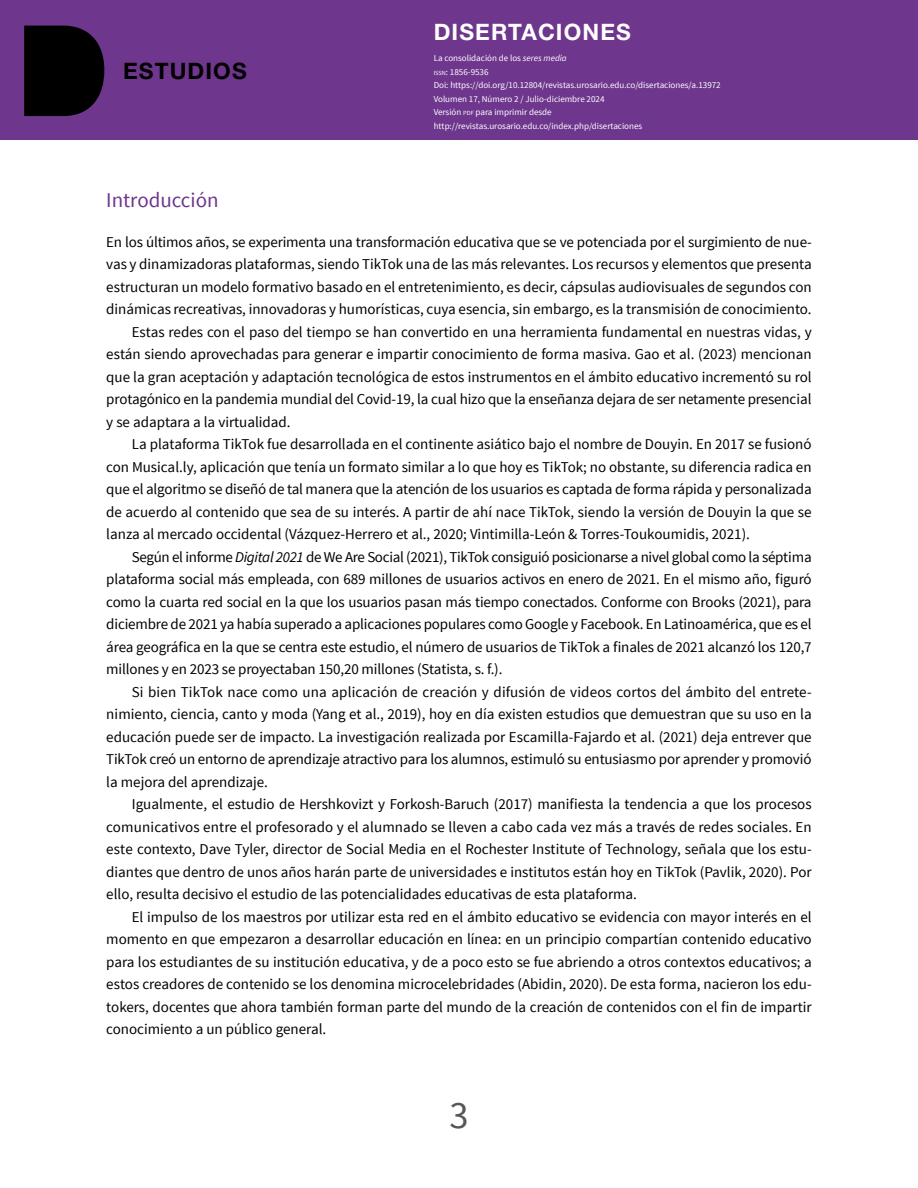
<style>
.page{position:relative;width:918px;height:1188px;background:#fff}
.page>*{position:absolute;margin:0;border:0;box-sizing:border-box;transform-origin:0 0}
.t1{font:38.4px "Source Sans Pro";color:#575756}
.t2{font:700 22.65px "Helvetica Neue LT Std";letter-spacing:.05em;color:#fff}
.t3{font:700 22.65px "Helvetica Neue LT Std";letter-spacing:.05em;color:#000}
.t4{font:21px "Source Sans Pro";color:#6e368c}
.t5{font:15px "Source Sans Pro";color:#000}
.t6{font:15px "Source Sans Pro";letter-spacing:-.02em;color:#000}
.t7{font:9px/13.5px "Source Sans Pro";color:#fff}
.s1{font-style:italic}
.s2{font-size:6.3px}
</style>
<div class="page">
<div style="left:0;top:0;width:918px;height:139px;background:#6e368c"></div>
<svg style="left:24px;top:26px;width:80px;height:90px;background:#0a040c"></svg>
<h2 class="t3" style="left:123px;top:57px;width:125px">ESTUDIOS</h2>
<h2 class="t2" style="left:434px;top:18px;width:199px">DISERTACIONES</h2>
<p class="t7" style="left:434px;top:52px;width:289px">La consolidación de los <span class="s1">seres media<br></span><span class="s2">ISSN</span>: 1856-9536<br>Doi: https://doi.org/10.12804/revistas.urosario.edu.co/disertaciones/a.13972<br>Volumen 17, Número 2 / Julio-diciembre 2024<br>Versión <span class="s2">PDF</span> para imprimir desde http://revistas.urosario.edu.co/index.php/disertaciones</p>
<h3 class="t4" style="left:106px;top:187px;width:114px">Introducción</h3>
<p class="t5" style="left:106px;top:232px;width:707px">En los últimos años, se experimenta una transformación educativa que se ve potenciada por el surgimiento de nue-</p>
<p class="t5" style="left:106px;top:255px;width:707px">vas y dinamizadoras plataformas, siendo TikTok una de las más relevantes. Los recursos y elementos que presenta</p>
<p class="t5" style="left:106px;top:277px;width:707px">estructuran un modelo formativo basado en el entretenimiento, es decir, cápsulas audiovisuales de segundos con</p>
<p class="t5" style="left:106px;top:300px;width:707px">dinámicas recreativas, innovadoras y humorísticas, cuya esencia, sin embargo, es la transmisión de conocimiento.</p>
<p class="t5" style="left:132px;top:322px;width:681px">Estas redes con el paso del tiempo se han convertido en una herramienta fundamental en nuestras vidas, y</p>
<p class="t5" style="left:106px;top:345px;width:707px">están siendo aprovechadas para generar e impartir conocimiento de forma masiva. Gao et al. (2023) mencionan</p>
<p class="t5" style="left:106px;top:367px;width:707px">que la gran aceptación y adaptación tecnológica de estos instrumentos en el ámbito educativo incrementó su rol</p>
<p class="t5" style="left:106px;top:390px;width:707px">protagónico en la pandemia mundial del Covid-19, la cual hizo que la enseñanza dejara de ser netamente presencial</p>
<p class="t5" style="left:106px;top:412px;width:186px">y se adaptara a la virtualidad.</p>
<p class="t5" style="left:132px;top:435px;width:681px">La plataforma TikTok fue desarrollada en el continente asiático bajo el nombre de Douyin. En 2017 se fusionó</p>
<p class="t5" style="left:106px;top:457px;width:707px">con Musical.ly, aplicación que tenía un formato similar a lo que hoy es TikTok; no obstante, su diferencia radica en</p>
<p class="t5" style="left:106px;top:480px;width:707px">que el algoritmo se diseñó de tal manera que la atención de los usuarios es captada de forma rápida y personalizada</p>
<p class="t5" style="left:106px;top:502px;width:707px">de acuerdo al contenido que sea de su interés. A partir de ahí nace TikTok, siendo la versión de Douyin la que se</p>
<p class="t5" style="left:106px;top:525px;width:645px">lanza al mercado occidental (Vázquez-Herrero et al., 2020; Vintimilla-León &amp; Torres-Toukoumidis, 2021).</p>
<p class="t6" style="left:132px;top:547px;width:681px">Según el informe <span class="s1">Digital 2021</span> de We Are Social (2021), TikTok consiguió posicionarse a nivel global como la séptima</p>
<p class="t5" style="left:106px;top:570px;width:707px">plataforma social más empleada, con 689 millones de usuarios activos en enero de 2021. En el mismo año, figuró</p>
<p class="t5" style="left:106px;top:592px;width:707px">como la cuarta red social en la que los usuarios pasan más tiempo conectados. Conforme con Brooks (2021), para</p>
<p class="t5" style="left:106px;top:615px;width:707px">diciembre de 2021 ya había superado a aplicaciones populares como Google y Facebook. En Latinoamérica, que es el</p>
<p class="t5" style="left:106px;top:637px;width:707px">área geográfica en la que se centra este estudio, el número de usuarios de TikTok a finales de 2021 alcanzó los 120,7</p>
<p class="t5" style="left:106px;top:660px;width:398px">millones y en 2023 se proyectaban 150,20 millones (Statista, s. f.).</p>
<p class="t5" style="left:132px;top:682px;width:681px">Si bien TikTok nace como una aplicación de creación y difusión de videos cortos del ámbito del entrete-</p>
<p class="t5" style="left:106px;top:705px;width:707px">nimiento, ciencia, canto y moda (Yang et al., 2019), hoy en día existen estudios que demuestran que su uso en la</p>
<p class="t5" style="left:106px;top:727px;width:707px">educación puede ser de impacto. La investigación realizada por Escamilla-Fajardo et al. (2021) deja entrever que</p>
<p class="t5" style="left:106px;top:750px;width:707px">TikTok creó un entorno de aprendizaje atractivo para los alumnos, estimuló su entusiasmo por aprender y promovió</p>
<p class="t5" style="left:106px;top:772px;width:163px">la mejora del aprendizaje.</p>
<p class="t5" style="left:132px;top:795px;width:681px">Igualmente, el estudio de Hershkovizt y Forkosh-Baruch (2017) manifiesta la tendencia a que los procesos</p>
<p class="t5" style="left:106px;top:817px;width:707px">comunicativos entre el profesorado y el alumnado se lleven a cabo cada vez más a través de redes sociales. En</p>
<p class="t5" style="left:106px;top:840px;width:707px">este contexto, Dave Tyler, director de Social Media en el Rochester Institute of Technology, señala que los estu-</p>
<p class="t5" style="left:106px;top:862px;width:707px">diantes que dentro de unos años harán parte de universidades e institutos están hoy en TikTok (Pavlik, 2020). Por</p>
<p class="t5" style="left:106px;top:885px;width:532px">ello, resulta decisivo el estudio de las potencialidades educativas de esta plataforma.</p>
<p class="t5" style="left:132px;top:907px;width:681px">El impulso de los maestros por utilizar esta red en el ámbito educativo se evidencia con mayor interés en el</p>
<p class="t5" style="left:106px;top:930px;width:707px">momento en que empezaron a desarrollar educación en línea: en un principio compartían contenido educativo</p>
<p class="t5" style="left:106px;top:952px;width:707px">para los estudiantes de su institución educativa, y de a poco esto se fue abriendo a otros contextos educativos; a</p>
<p class="t5" style="left:106px;top:975px;width:707px">estos creadores de contenido se los denomina microcelebridades (Abidin, 2020). De esta forma, nacieron los edu-</p>
<p class="t5" style="left:106px;top:997px;width:707px">tokers, docentes que ahora también forman parte del mundo de la creación de contenidos con el fin de impartir</p>
<p class="t5" style="left:106px;top:1020px;width:221px">conocimiento a un público general.</p>
<h1 class="t1" style="left:449px;top:1092px;width:21px">3</h1>
</div>
